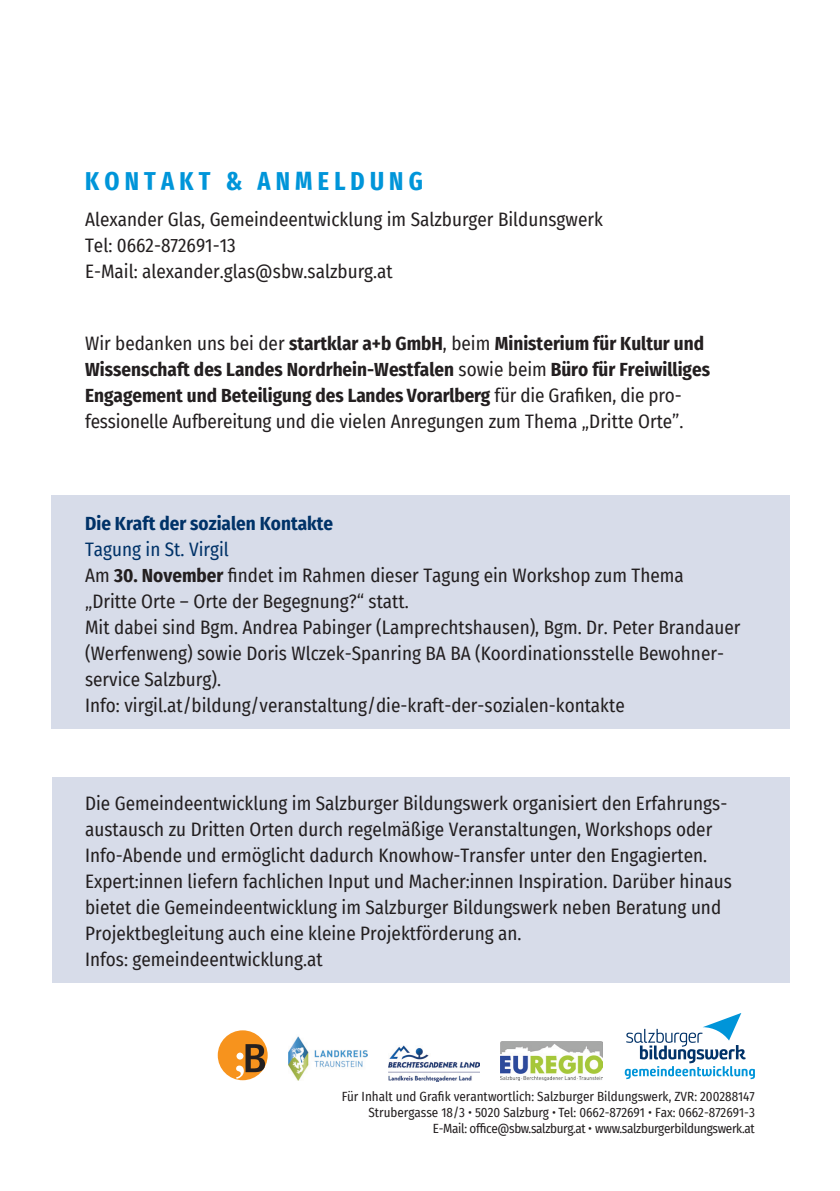
<style>
.page{position:relative;width:840px;height:1191px;background:#fff}
.page>*{position:absolute;margin:0;border:0;box-sizing:border-box;transform-origin:0 0}
.t1{font:700 extra-condensed 26px "Fira Sans";letter-spacing:.2em;color:#0095d9}
.t2{font:19px/26px "Fira Sans Condensed";color:#231f20}
.t3{font:700 19px/26px "Fira Sans Condensed";color:#231f20}
.t4{font:700 19px "Fira Sans Condensed";color:#003268}
.t5{font:13px/16px "Fira Sans Condensed";color:#231f20;text-align:right}
.s1{font-weight:400}
.s2{color:#003268}
.s3{font-weight:700}
</style>
<div class="page">
<div style="left:52px;top:777px;width:737px;height:206px;background:#d7dce9"></div>
<div style="left:51px;top:495px;width:738px;height:234px;background:#d7dce9"></div>
<svg style="left:624px;top:1013px;width:130px;height:66px"></svg>
<div style="left:218px;top:1030px;width:49px;height:50px;background:#f7931d;border-radius:50%"></div>
<svg style="left:236px;top:1044px;width:29px;height:34px"></svg>
<img style="left:500px;top:1042px;width:101px;height:38px">
<img style="left:288px;top:1036px;width:79px;height:44px">
<img style="left:388px;top:1045px;width:91px;height:36px">
<h1 class="t1" style="left:85px;top:159px;width:339px">KONTAKT &amp; ANMELDUNG</h1>
<p class="t2" style="left:85px;top:205px;width:519px">Alexander Glas, Gemeindeentwicklung im Salzburger Bildunsgwerk<br>Tel: 0662-872691-13<br>E-Mail: alexander.glas@sbw.salzburg.at</p>
<p class="t3" style="left:85px;top:329px;width:626px"><span class="s1">Wir bedanken uns bei der</span> startklar a+b GmbH<span class="s1">, beim</span> Ministerium für Kultur und Wissenschaft des Landes Nordrhein-Westfalen <span class="s1">sowie beim</span> Büro für Freiwilliges Engagement und Beteiligung des Landes Vorarlberg <span class="s1">für die Grafiken, die pro&shy;fessionelle Aufbereitung und die vielen Anregungen zum Thema „Dritte Orte”.</span></p>
<p class="t4" style="left:85px;top:507px;width:249px">Die Kraft der sozialen Kontakte</p>
<p class="t2" style="left:85px;top:535px;width:656px"><span class="s2">Tagung in St. Virgil<br></span>Am <span class="s3">30. November</span> findet im Rahmen dieser Tagung ein Workshop zum Thema<br>„Dritte Orte – Orte der Begegnung?“ statt.<br>Mit dabei sind Bgm. Andrea Pabinger (Lamprechtshausen), Bgm. Dr. Peter Brandauer (Werfenweng) sowie Doris Wlczek-Spanring BA BA (Koordinationsstelle Bewohner&shy;service Salzburg).<br>Info: virgil.at/bildung/veranstaltung/die-kraft-der-sozialen-kontakte</p>
<p class="t2" style="left:85px;top:790px;width:647px">Die Gemeindeentwicklung im Salzburger Bildungswerk organisiert den Erfahrungs&shy;austausch zu Dritten Orten durch regelmäßige Veranstaltungen, Workshops oder Info-Abende und ermöglicht dadurch Knowhow-Transfer unter den Engagierten.<br>Expert:innen liefern fachlichen Input und Macher:innen Inspiration. Darüber hinaus bietet die Gemeindeentwicklung im Salzburger Bildungswerk neben Beratung und Projektbegleitung auch eine kleine Projektförderung an.<br>Infos: gemeindeentwicklung.at</p>
<p class="t5" style="left:342px;top:1088px;width:414px">Für Inhalt und Grafik verantwortlich: Salzburger Bildungswerk, ZVR: 200288147<br>Strubergasse 18/3 • 5020 Salzburg • Tel: 0662-872691 • Fax: 0662-872691-3<br>E-Mail: office@sbw.salzburg.at • www.salzburgerbildungswerk.at</p>
</div>
